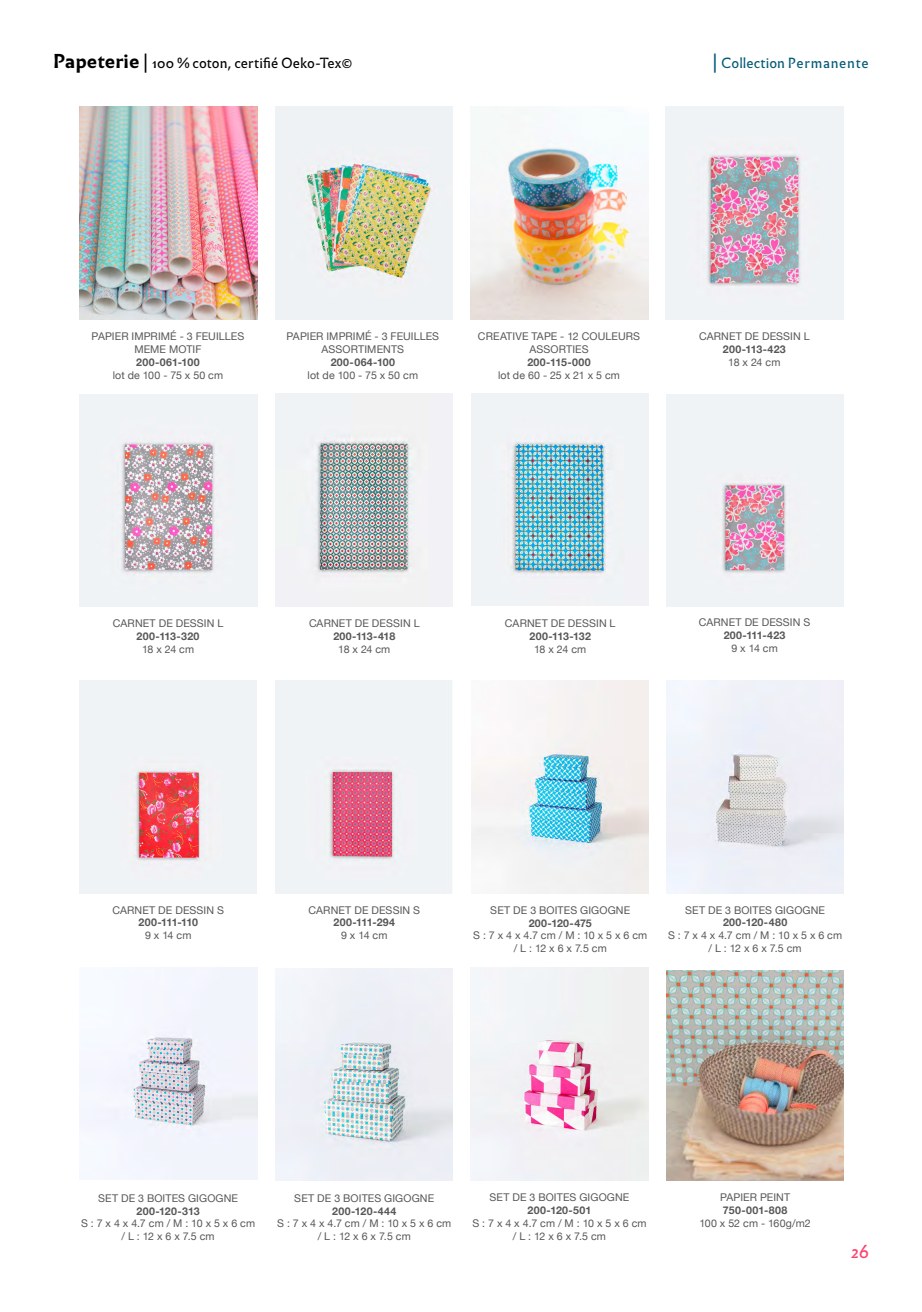
<style>
.page{position:relative;width:922px;height:1312px;background:#fff}
.page>*{position:absolute;margin:0;border:0;box-sizing:border-box;transform-origin:0 0}
.t1{font:italic 17.5px "Infini";color:#fd426d}
.t2{font:13.75px "Infini";color:#000}
.t3{font:13.75px "Infini";letter-spacing:.025em;color:#035a77}
.t4{font:10.62px/12.8px "Helvetica Neue";letter-spacing:.01em;color:#575756;text-align:center}
.t5{font:700 10.62px "Helvetica Neue";letter-spacing:.035em;color:#575756}
.t6{font:700 10.62px "Helvetica Neue";letter-spacing:.015em;color:#575756}
.t7{font:700 10.62px "Helvetica Neue";color:#575756}
.t8{font:700 10.62px "Helvetica Neue";letter-spacing:-.02em;color:#575756}
.t9{font:700 10.62px "Helvetica Neue";letter-spacing:-.04em;color:#575756}
.s1{font-weight:700;font-size:18.75px}
.s2{font-size:18.75px}
</style>
<div class="page">
<img style="left:275px;top:107px;width:177px;height:212px">
<img style="left:470px;top:109px;width:178px;height:210px">
<img style="left:80px;top:107px;width:177px;height:212px">
<img style="left:80px;top:394px;width:177px;height:212px">
<img style="left:471px;top:394px;width:177px;height:212px">
<img style="left:666px;top:394px;width:177px;height:212px">
<img style="left:666px;top:970px;width:177px;height:210px">
<img style="left:665px;top:107px;width:178px;height:212px">
<img style="left:275px;top:393px;width:177px;height:213px">
<img style="left:80px;top:680px;width:176px;height:213px">
<img style="left:275px;top:680px;width:177px;height:213px">
<img style="left:470px;top:967px;width:178px;height:212px">
<img style="left:275px;top:968px;width:178px;height:212px">
<img style="left:80px;top:967px;width:177px;height:212px">
<img style="left:471px;top:680px;width:177px;height:213px">
<img style="left:666px;top:680px;width:177px;height:213px">
<p class="t2" style="left:53px;top:52px;width:300px"><span class="s1">Papeterie</span> <span class="s2">|</span> 100 % coton, certifié Oeko-Tex©</p>
<p class="t3" style="left:712px;top:52px;width:158px"><span class="s2">|</span> Collection Permanente</p>
<p class="t4" style="left:92px;top:331px;width:154px">PAPIER IMPRIMÉ - 3 FEUILLES<br>MEME MOTIF</p>
<p class="t5" style="left:136px;top:354px;width:65px">200-061-100</p>
<p class="t4" style="left:113px;top:369px;width:112px">lot de 100 - 75 x 50 cm</p>
<p class="t4" style="left:286px;top:331px;width:154px">PAPIER IMPRIMÉ - 3 FEUILLES<br>ASSORTIMENTS</p>
<p class="t5" style="left:330px;top:353px;width:66px">200-064-100</p>
<p class="t4" style="left:307px;top:369px;width:112px">lot de 100 - 75 x 50 cm</p>
<p class="t4" style="left:478px;top:331px;width:164px">CREATIVE TAPE - 12 COULEURS<br>ASSORTIES</p>
<p class="t5" style="left:527px;top:354px;width:65px">200-115-000</p>
<p class="t4" style="left:498px;top:369px;width:123px">lot de 60 - 25 x 21 x 5 cm</p>
<p class="t4" style="left:698px;top:331px;width:112px">CARNET DE DESSIN L</p>
<p class="t5" style="left:722px;top:341px;width:64px">200-113-423</p>
<p class="t4" style="left:728px;top:356px;width:54px">18 x 24 cm</p>
<p class="t4" style="left:113px;top:617px;width:112px">CARNET DE DESSIN L</p>
<p class="t5" style="left:137px;top:628px;width:64px">200-113-320</p>
<p class="t4" style="left:142px;top:643px;width:54px">18 x 24 cm</p>
<p class="t4" style="left:309px;top:617px;width:112px">CARNET DE DESSIN L</p>
<p class="t8" style="left:333px;top:628px;width:63px">200-113-418</p>
<p class="t4" style="left:338px;top:643px;width:54px">18 x 24 cm</p>
<p class="t4" style="left:505px;top:617px;width:112px">CARNET DE DESSIN L</p>
<p class="t7" style="left:529px;top:627px;width:63px">200-113-132</p>
<p class="t4" style="left:534px;top:643px;width:54px">18 x 24 cm</p>
<p class="t4" style="left:698px;top:616px;width:113px">CARNET DE DESSIN S</p>
<p class="t5" style="left:723px;top:627px;width:63px">200-111-423</p>
<p class="t4" style="left:731px;top:642px;width:48px">9 x 14 cm</p>
<p class="t4" style="left:112px;top:903px;width:113px">CARNET DE DESSIN S</p>
<p class="t9" style="left:138px;top:914px;width:61px">200-111-110</p>
<p class="t4" style="left:145px;top:929px;width:48px">9 x 14 cm</p>
<p class="t4" style="left:308px;top:903px;width:113px">CARNET DE DESSIN S</p>
<p class="t5" style="left:333px;top:914px;width:63px">200-111-294</p>
<p class="t4" style="left:341px;top:929px;width:48px">9 x 14 cm</p>
<p class="t4" style="left:490px;top:904px;width:141px">SET DE 3 BOITES GIGOGNE</p>
<p class="t6" style="left:528px;top:914px;width:65px">200-120-475</p>
<p class="t4" style="left:473px;top:929px;width:176px">S : 7 x 4 x 4.7 cm / M : 10 x 5 x 6 cm / L : 12 x 6 x 7.5 cm</p>
<p class="t4" style="left:685px;top:903px;width:141px">SET DE 3 BOITES GIGOGNE</p>
<p class="t5" style="left:722px;top:913px;width:66px">200-120-480</p>
<p class="t4" style="left:668px;top:929px;width:176px">S : 7 x 4 x 4.7 cm / M : 10 x 5 x 6 cm / L : 12 x 6 x 7.5 cm</p>
<p class="t4" style="left:98px;top:1191px;width:141px">SET DE 3 BOITES GIGOGNE</p>
<p class="t6" style="left:136px;top:1202px;width:64px">200-120-313</p>
<p class="t4" style="left:81px;top:1217px;width:176px">S : 7 x 4 x 4.7 cm / M : 10 x 5 x 6 cm / L : 12 x 6 x 7.5 cm</p>
<p class="t4" style="left:294px;top:1191px;width:141px">SET DE 3 BOITES GIGOGNE</p>
<p class="t5" style="left:332px;top:1202px;width:66px">200-120-444</p>
<p class="t4" style="left:277px;top:1217px;width:176px">S : 7 x 4 x 4.7 cm / M : 10 x 5 x 6 cm / L : 12 x 6 x 7.5 cm</p>
<p class="t4" style="left:489px;top:1191px;width:141px">SET DE 3 BOITES GIGOGNE</p>
<p class="t5" style="left:527px;top:1201px;width:65px">200-120-501</p>
<p class="t4" style="left:472px;top:1217px;width:176px">S : 7 x 4 x 4.7 cm / M : 10 x 5 x 6 cm / L : 12 x 6 x 7.5 cm</p>
<p class="t4" style="left:719px;top:1191px;width:72px">PAPIER PEINT</p>
<p class="t5" style="left:722px;top:1201px;width:66px">750-001-808</p>
<p class="t4" style="left:699px;top:1216px;width:113px">100 x 52 cm - 160g/m2</p>
<h1 class="t1" style="left:850px;top:1238px;width:20px">26</h1>
</div>
